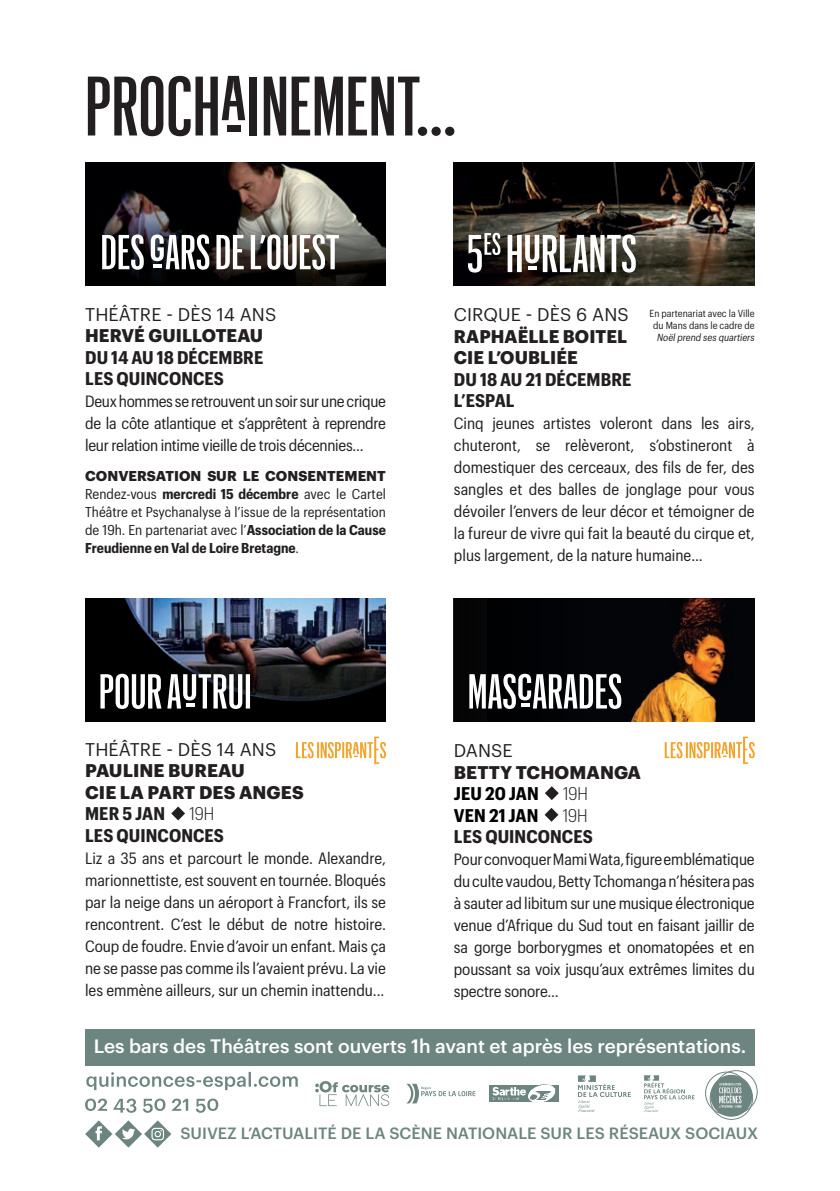
<style>
.page{position:relative;width:840px;height:1191px;background:#fff}
.page>*{position:absolute;margin:0;border:0;box-sizing:border-box;transform-origin:0 0}
.t1{font:500 82.4px "Graphik XX Cond";letter-spacing:.005em;color:#231f20}
.t2{font:500 19px "Graphik";color:#fff}
.t3{font:700 18px "Graphik";letter-spacing:.005em;color:#231f20}
.t4{font:700 18px "Graphik Compact";letter-spacing:.005em;color:#231f20}
.t5{font:18px "Graphik";letter-spacing:.005em;color:#231f20}
.t6{font:700 18px "Graphik Compact";letter-spacing:.005em;color:#000}
.t7{font:300 18px "Graphik Compact";color:#231f20}
.t8{font:16px/22px "Graphik Compact";letter-spacing:-.01em;color:#231f20;text-align:justify}
.t9{font:500 16px "Graphik";color:#6d8580}
.t10{font:14px/18px "Graphik Compact";color:#231f20;text-align:justify}
.t11{font:700 14px "Graphik";letter-spacing:.005em;color:#231f20}
.t12{font:10px/12px "Graphik Compact";color:#231f20;text-align:right}
.s1{font-weight:700}
.s2{font-style:italic}
</style>
<div class="page">
<svg style="left:545px;top:786px;width:13px;height:14px"></svg>
<svg style="left:544px;top:808px;width:14px;height:13px"></svg>
<svg style="left:171px;top:806px;width:14px;height:14px"></svg>
<svg style="left:86px;top:1071px;width:211px;height:19px"></svg>
<svg style="left:85px;top:1098px;width:133px;height:14px"></svg>
<img style="left:489px;top:1084px;width:69px;height:18px">
<svg style="left:315px;top:1081px;width:74px;height:25px"></svg>
<div style="left:709px;top:1076px;width:43px;height:43px;border:1px solid #6d8580;border-radius:50%"></div>
<div style="left:705px;top:1072px;width:42px;height:42px;border:1px solid #6d8580;border-radius:50%"></div>
<div style="left:714px;top:1070px;width:43px;height:43px;border:1px solid #6d8580;border-radius:50%"></div>
<svg style="left:710px;top:1074px;width:42px;height:42px"></svg>
<svg style="left:406px;top:1083px;width:69px;height:20px"></svg>
<svg style="left:578px;top:1075px;width:52px;height:37px"></svg>
<svg style="left:644px;top:1075px;width:50px;height:37px"></svg>
<svg style="left:221px;top:76px;width:24px;height:44px"></svg>
<div style="left:227px;top:125px;width:14px;height:6px;background:#231f20"></div>
<img style="left:85px;top:163px;width:301px;height:123px">
<svg style="left:85px;top:1120px;width:86px;height:27px"></svg>
<div style="left:85px;top:1029px;width:669px;height:36px;background:#6d8580"></div>
<img style="left:453px;top:163px;width:301px;height:123px">
<svg style="left:467px;top:233px;width:168px;height:39px"></svg>
<img style="left:584px;top:598px;width:170px;height:123px">
<img style="left:85px;top:598px;width:301px;height:124px">
<div style="left:453px;top:598px;width:131px;height:124px;background:#020305"></div>
<svg style="left:85px;top:219px;width:301px;height:66px"></svg>
<svg style="left:102px;top:234px;width:237px;height:36px"></svg>
<svg style="left:100px;top:674px;width:150px;height:35px"></svg>
<svg style="left:469px;top:674px;width:152px;height:35px"></svg>
<svg style="left:296px;top:736px;width:90px;height:28px"></svg>
<svg style="left:664px;top:736px;width:90px;height:28px"></svg>
<p class="t1" style="left:85px;top:52px;width:372px">PROCH INEMENT...</p>
<p class="t5" style="left:85px;top:300px;width:192px">THÉÂTRE - DÈS 14 ANS</p>
<p class="t3" style="left:85px;top:322px;width:179px">HERVÉ GUILLOTEAU</p>
<p class="t4" style="left:85px;top:344px;width:179px">DU 14 AU 18 DÉCEMBRE</p>
<p class="t4" style="left:85px;top:365px;width:140px">LES QUINCONCES</p>
<p class="t8" style="left:85px;top:389px;width:302px">Deux hommes se retrouvent un soir sur une crique de la côte atlantique et s’apprêtent à reprendre leur relation intime vieille de trois décennies...</p>
<p class="t11" style="left:85px;top:465px;width:302px">CONVERSATION SUR LE CONSENTEMENT</p>
<p class="t10" style="left:85px;top:484px;width:302px">Rendez-vous <span class="s1">mercredi 15 décembre</span> avec le Cartel Théâtre et Psychanalyse à l’issue de la représentation de 19h. En partenariat avec l’<span class="s1">Association de la Cause Freudienne en Val de Loire Bretagne</span>.</p>
<p class="t5" style="left:453px;top:301px;width:176px">CIRQUE - DÈS 6 ANS</p>
<p class="t3" style="left:453px;top:322px;width:175px">RAPHAËLLE BOITEL</p>
<p class="t3" style="left:453px;top:344px;width:125px">CIE L’OUBLIÉE</p>
<p class="t4" style="left:453px;top:366px;width:179px">DU 18 AU 21 DÉCEMBRE</p>
<p class="t4" style="left:453px;top:387px;width:62px">L’ESPAL</p>
<p class="t8" style="left:453px;top:411px;width:302px">Cinq jeunes artistes voleront dans les airs, chuteront, se relèveront, s’obstineront à domestiquer des cerceaux, des fils de fer, des sangles et des balles de jonglage pour vous dévoiler l’envers de leur décor et témoigner de la fureur de vivre qui fait la beauté du cirque et, plus largement, de la nature humaine…</p>
<p class="t12" style="left:649px;top:307px;width:107px">En partenariat avec la Ville du Mans dans le cadre de<br><span class="s2">Noël prend ses quartiers</span></p>
<p class="t5" style="left:85px;top:735px;width:192px">THÉÂTRE - DÈS 14 ANS</p>
<p class="t3" style="left:85px;top:756px;width:161px">PAULINE BUREAU</p>
<p class="t3" style="left:85px;top:778px;width:220px">CIE LA PART DES ANGES</p>
<p class="t4" style="left:85px;top:800px;width:81px">MER 5 JAN</p>
<p class="t7" style="left:189px;top:801px;width:26px">19H</p>
<p class="t4" style="left:85px;top:822px;width:140px">LES QUINCONCES</p>
<p class="t8" style="left:85px;top:846px;width:302px">Liz a 35 ans et parcourt le monde. Alexandre, marionnettiste, est souvent en tournée. Bloqués par la neige dans un aéroport à Francfort, ils se rencontrent. C’est le début de notre histoire.<br>Coup de foudre. Envie d’avoir un enfant. Mais ça ne se passe pas comme ils l’avaient prévu. La vie les emmène ailleurs, sur un chemin inattendu...</p>
<p class="t5" style="left:453px;top:737px;width:60px">DANSE</p>
<p class="t3" style="left:453px;top:758px;width:188px">BETTY TCHOMANGA</p>
<p class="t6" style="left:453px;top:780px;width:86px">JEU 20 JAN</p>
<p class="t7" style="left:563px;top:781px;width:26px">19H</p>
<p class="t6" style="left:453px;top:802px;width:86px">VEN 21 JAN</p>
<p class="t7" style="left:562px;top:802px;width:26px">19H</p>
<p class="t4" style="left:453px;top:823px;width:140px">LES QUINCONCES</p>
<p class="t8" style="left:453px;top:847px;width:302px">Pour convoquer Mami Wata, figure emblématique du culte vaudou, Betty Tchomanga n’hésitera pas à sauter ad libitum sur une musique électronique venue d’Afrique du Sud tout en faisant jaillir de sa gorge borborygmes et onomatopées et en poussant sa voix jusqu’aux extrêmes limites du spectre sonore…</p>
<p class="t2" style="left:94px;top:1032px;width:653px">Les bars des Théâtres sont ouverts 1h avant et après les représentations.</p>
<p class="t9" style="left:180px;top:1120px;width:579px">SUIVEZ L’ACTUALITÉ DE LA SCÈNE NATIONALE SUR LES RÉSEAUX SOCIAUX</p>
</div>
